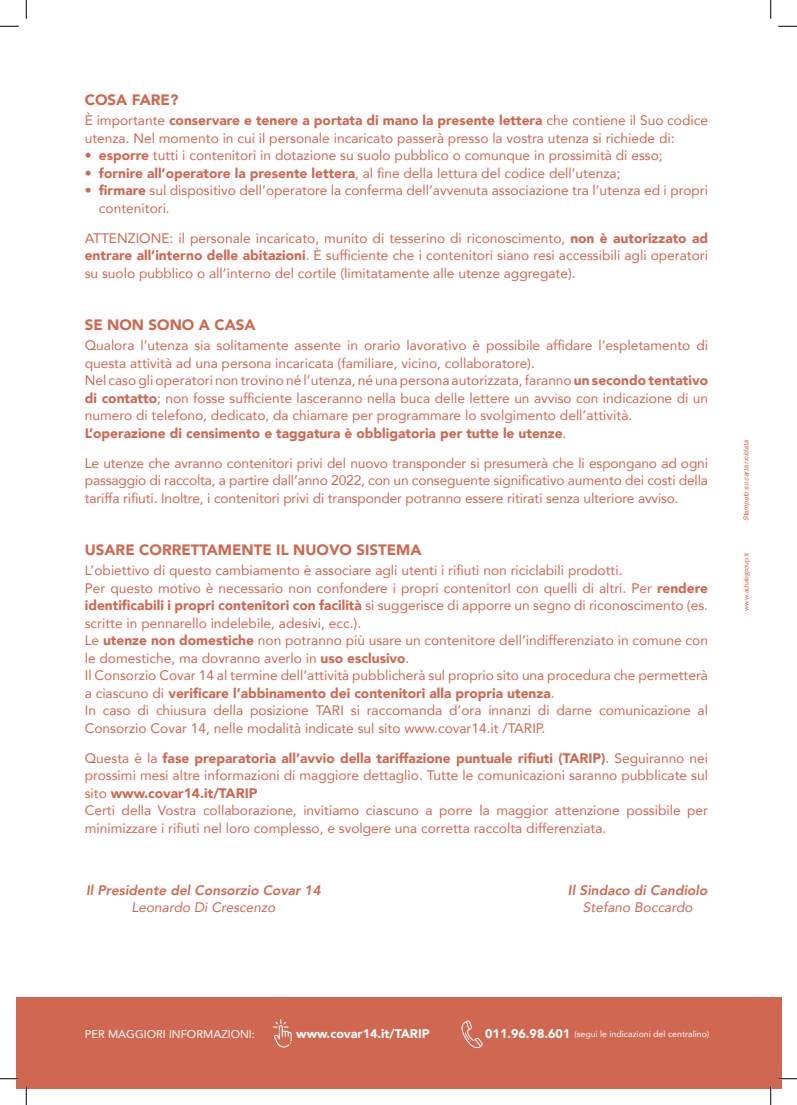
<style>
.page{position:relative;width:797px;height:1105px;background:#fff}
.page>*{position:absolute;margin:0;border:0;box-sizing:border-box;transform-origin:0 0}
.t1{font:900 15px "Avenir";color:#d06750}
.t2{font:13.75px/17.5px "Avenir";color:#d06750}
.t3{font:italic 800 13.75px "Avenir";color:#d06750}
.t4{font:italic 13.75px "Avenir";color:#d06750}
.t5{font:900 12.5px "Avenir";color:#fff}
.t6{font:11.25px "Avenir";color:#fff}
.t7{font:8.75px "Avenir";color:#fff}
.t8{font:italic 6.88px "Helvetica";color:#d06750}
.t9{font:6.88px "Fritz";color:#d06750}
.s1{font-weight:900}
</style>
<div class="page">
<div style="left:16px;top:997px;width:765px;height:92px;background:#d06750"></div>
<svg style="left:273px;top:1019px;width:19px;height:28px"></svg>
<svg style="left:461px;top:1020px;width:22px;height:29px"></svg>
<svg style="left:0;top:25px;width:19px;height:2px"></svg>
<svg style="left:778px;top:25px;width:19px;height:2px"></svg>
<svg style="left:0;top:1078px;width:19px;height:1px"></svg>
<svg style="left:778px;top:1078px;width:19px;height:1px"></svg>
<svg style="left:25px;top:0;width:2px;height:19px"></svg>
<svg style="left:25px;top:1086px;width:2px;height:19px"></svg>
<svg style="left:770px;top:0;width:1px;height:19px"></svg>
<svg style="left:770px;top:1086px;width:1px;height:19px"></svg>
<p class="t1" style="left:85px;top:87px;width:95px">COSA FARE?</p>
<p class="t2" style="left:85px;top:111px;width:625px">È importante <span class="s1">conservare e tenere a portata di mano la presente lettera</span> che contiene il Suo codice utenza. Nel momento in cui il personale incaricato passerà presso la vostra utenza si richiede di:</p>
<p class="t2" style="left:85px;top:146px;width:579px"><span class="s1">• esporre</span> tutti i contenitori in dotazione su suolo pubblico o comunque in prossimità di esso;</p>
<p class="t2" style="left:85px;top:164px;width:537px"><span class="s1">• fornire all’operatore la presente lettera</span>, al fine della lettura del codice dell’utenza;</p>
<p class="t2" style="left:99px;top:181px;width:610px;text-indent:-14px"><span class="s1">• firmare</span> sul dispositivo dell’operatore la conferma dell’avvenuta associazione tra l’utenza ed i propri contenitori.</p>
<p class="t2" style="left:85px;top:229px;width:625px;text-align:justify">ATTENZIONE: il personale incaricato, munito di tesserino di riconoscimento, <span class="s1">non è autorizzato ad entrare all’interno delle abitazioni</span>. È sufficiente che i contenitori siano resi accessibili agli operatori su suolo pubblico o all’interno del cortile (limitatamente alle utenze aggregate).</p>
<p class="t1" style="left:85px;top:312px;width:172px">SE NON SONO A CASA</p>
<p class="t2" style="left:85px;top:336px;width:625px">Qualora l’utenza sia solitamente assente in orario lavorativo è possibile affidare l’espletamento di questa attività ad una persona incaricata (familiare, vicino, collaboratore).<br>Nel caso gli operatori non trovino né l’utenza, né una persona autorizzata, faranno <span class="s1">un secondo tentativo di contatto</span>; non fosse sufficiente lasceranno nella buca delle lettere un avviso con indicazione di un numero di telefono, dedicato, da chiamare per programmare lo svolgimento dell’attività.<br><span class="s1">L’operazione di censimento e taggatura è obbligatoria per tutte le utenze</span>.</p>
<p class="t2" style="left:85px;top:454px;width:625px;text-align:justify">Le utenze che avranno contenitori privi del nuovo transponder si presumerà che li espongano ad ogni passaggio di raccolta, a partire dall’anno 2022, con un conseguente significativo aumento dei costi della tariffa rifiuti. Inoltre, i contenitori privi di transponder potranno essere ritirati senza ulteriore avviso.</p>
<p class="t1" style="left:85px;top:537px;width:338px">USARE CORRETTAMENTE IL NUOVO SISTEMA</p>
<p class="t2" style="left:85px;top:561px;width:625px">L’obiettivo di questo cambiamento è associare agli utenti i rifiuti non riciclabili prodotti.<br>Per questo motivo è necessario non confondere i propri contenitorI con quelli di altri. Per <span class="s1">rendere identificabili i propri contenitori con facilità</span> si suggerisce di apporre un segno di riconoscimento (es. scritte in pennarello indelebile, adesivi, ecc.).<br>Le <span class="s1">utenze non domestiche</span> non potranno più usare un contenitore dell’indifferenziato in comune con le domestiche, ma dovranno averlo in <span class="s1">uso esclusivo</span>.<br>Il Consorzio Covar 14 al termine dell’attività pubblicherà sul proprio sito una procedura che permetterà a ciascuno di <span class="s1">verificare l’abbinamento dei contenitori alla propria utenza</span>.<br>In caso di chiusura della posizione TARI si raccomanda d’ora innanzi di darne comunicazione al Consorzio Covar 14, nelle modalità indicate sul sito www.covar14.it /TARIP.</p>
<p class="t2" style="left:85px;top:749px;width:625px">Questa è la <span class="s1">fase preparatoria all’avvio della tariffazione puntuale rifiuti (TARIP)</span>. Seguiranno nei prossimi mesi altre informazioni di maggiore dettaglio. Tutte le comunicazioni saranno pubblicate sul sito <span class="s1">www.covar14.it/TARIP<br></span>Certi della Vostra collaborazione, invitiamo ciascuno a porre la maggior attenzione possibile per minimizzare i rifiuti nel loro complesso, e svolgere una corretta raccolta differenziata.</p>
<p class="t3" style="left:86px;top:882px;width:236px">Il Presidente del Consorzio Covar 14</p>
<p class="t4" style="left:132px;top:899px;width:145px">Leonardo Di Crescenzo</p>
<p class="t3" style="left:568px;top:882px;width:141px">Il Sindaco di Candiolo</p>
<p class="t4" style="left:583px;top:899px;width:111px">Stefano Boccardo</p>
<p class="t8" style="left:740px;top:521px;width:82px;rotate:-90deg">Stampato su carta riciclata</p>
<p class="t9" style="left:742px;top:611px;width:60px;rotate:-90deg">www.achabgroup.it</p>
<p class="t6" style="left:85px;top:1025px;width:172px">PER MAGGIORI INFORMAZIONI:</p>
<p class="t5" style="left:296px;top:1023px;width:135px">www.covar14.it/TARIP</p>
<p class="t5" style="left:485px;top:1023px;width:87px">011.96.98.601</p>
<p class="t7" style="left:574px;top:1027px;width:137px">(segui le indicazioni del centralino)</p>
</div>
